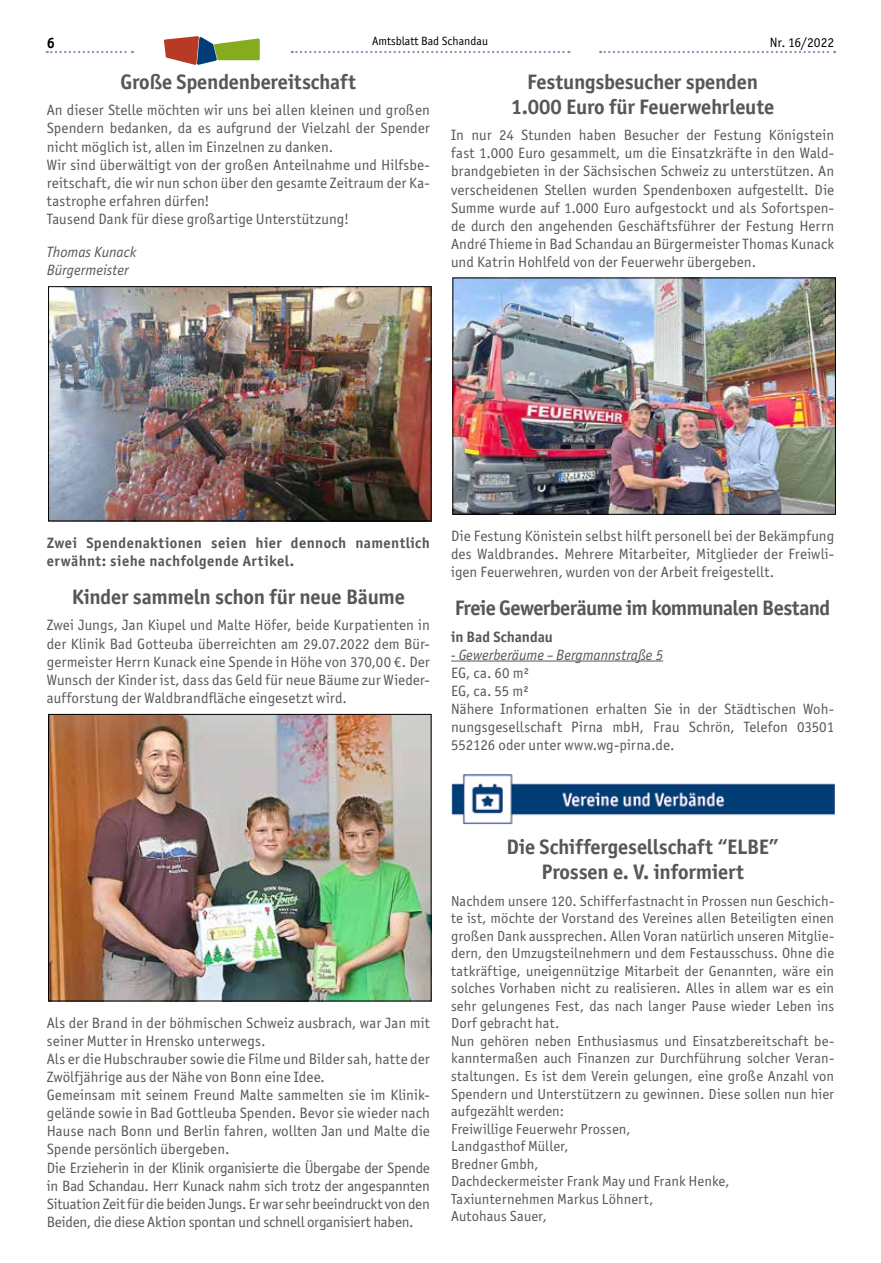
<style>
.page{position:relative;width:881px;height:1263px;background:#fff}
.page>*{position:absolute;margin:0;border:0;box-sizing:border-box;transform-origin:0 0}
.t1{font:700 21px/25.2px "Officina San ITC";letter-spacing:-.01em;color:#575756;text-align:center}
.t2{font:700 21px "Officina San ITC";letter-spacing:-.03em;color:#575756}
.t3{font:15px/18.1px "Officina San ITC";letter-spacing:.005em;color:#575756;text-align:justify}
.t4{font:700 15px/18.1px "Officina San ITC";letter-spacing:.03em;color:#575756}
.t5{font:italic 15px/18.1px "Officina San ITC";color:#575756}
.t6{font:700 15px "Officina San ITC";color:#575756}
.t7{font:700 15px "Officina San ITC";color:#000}
.t8{font:14.7px/17.5px "Officina San ITC";letter-spacing:.005em;color:#575756}
.t9{font:13.5px "Officina San ITC";color:#000}
.t10{font:12px "Officina San ITC";color:#000}
</style>
<div class="page">
<svg style="left:291px;top:51px;width:278px;height:2px"></svg>
<svg style="left:47px;top:51px;width:86px;height:2px"></svg>
<svg style="left:600px;top:51px;width:234px;height:2px"></svg>
<svg style="left:164px;top:36px;width:95px;height:29px"></svg>
<hr style="left:451px;top:661px;width:212px;height:1px;background:#575756">
<img style="left:454px;top:280px;width:379px;height:232px">
<img style="left:451px;top:774px;width:382px;height:51px">
<img style="left:50px;top:288px;width:379px;height:231px">
<div style="left:48px;top:286px;width:383px;height:235px;border:1px solid #000"></div>
<img style="left:50px;top:716px;width:379px;height:283px">
<div style="left:48px;top:714px;width:383px;height:287px;border:1px solid #000"></div>
<p class="t7" style="left:47px;top:34px;width:10px">6</p>
<p class="t10" style="left:372px;top:34px;width:117px">Amtsblatt Bad Schandau</p>
<p class="t9" style="left:769px;top:34px;width:66px">Nr. 16/2022</p>
<h1 class="t1" style="left:511px;top:69px;width:264px">Festungsbesucher spenden<br>1.000 Euro für Feuerwehrleute</h1>
<p class="t3" style="left:451px;top:126px;width:384px">In nur 24 Stunden haben Besucher der Festung Königstein fast 1.000 Euro gesammelt, um die Einsatzkräfte in den Wald&shy;brandgebieten in der Sächsischen Schweiz zu unterstützen. An verscheidenen Stellen wurden Spendenboxen aufgestellt. Die Summe wurde auf 1.000 Euro aufgestockt und als Sofortspen&shy;de durch den angehenden Geschäftsführer der Festung Herrn André Thieme in Bad Schandau an Bürgermeister Thomas Kunack und Katrin Hohlfeld von der Feuerwehr übergeben.</p>
<h1 class="t1" style="left:121px;top:69px;width:237px">Große Spendenbereitschaft</h1>
<p class="t3" style="left:47px;top:101px;width:384px;text-align:left">An dieser Stelle möchten wir uns bei allen kleinen und großen Spendern bedanken, da es aufgrund der Vielzahl der Spender nicht möglich ist, allen im Einzelnen zu danken.<br>Wir sind überwältigt von der großen Anteilnahme und Hilfsbe&shy;reitschaft, die wir nun schon über den gesamte Zeitraum der Ka&shy;tastrophe erfahren dürfen!<br>Tausend Dank für diese großartige Unterstützung!</p>
<p class="t5" style="left:47px;top:243px;width:91px">Thomas Kunack<br>Bürgermeister</p>
<p class="t4" style="left:47px;top:533px;width:384px">Zwei Spendenaktionen seien hier dennoch namentlich erwähnt: siehe nachfolgende Artikel.</p>
<h1 class="t1" style="left:72px;top:584px;width:334px">Kinder sammeln schon für neue Bäume</h1>
<p class="t3" style="left:47px;top:616px;width:384px">Zwei Jungs, Jan Kiupel und Malte Höfer, beide Kurpatienten in der Klinik Bad Gotteuba überreichten am 29.07.2022 dem Bür&shy;germeister Herrn Kunack eine Spende in Höhe von 370,00 €. Der Wunsch der Kinder ist, dass das Geld für neue Bäume zur Wieder&shy;aufforstung der Waldbrandfläche eingesetzt wird.</p>
<p class="t3" style="left:451px;top:527px;width:384px">Die Festung Könistein selbst hilft personell bei der Bekämpfung des Waldbrandes. Mehrere Mitarbeiter, Mitglieder der Freiwli&shy;igen Feuerwehren, wurden von der Arbeit freigestellt.</p>
<h1 class="t2" style="left:455px;top:595px;width:377px">Freie Gewerberäume im kommunalen Bestand</h1>
<p class="t6" style="left:451px;top:627px;width:103px">in Bad Schandau</p>
<p class="t5" style="left:451px;top:645px;width:213px">- Gewerberäume – Bergmannstraße 5</p>
<p class="t3" style="left:451px;top:663px;width:384px;text-align:left">EG, ca. 60 m²<br>EG, ca. 55 m²<br>Nähere Informationen erhalten Sie in der Städtischen Woh&shy;nungsgesellschaft Pirna mbH, Frau Schrön, Telefon 03501<br>552126 oder unter www.wg-pirna.de.</p>
<p class="t3" style="left:47px;top:1013px;width:384px;text-align:left">Als der Brand in der böhmischen Schweiz ausbrach, war Jan mit seiner Mutter in Hrensko unterwegs.<br>Als er die Hubschrauber sowie die Filme und Bilder sah, hatte der Zwölfjährige aus der Nähe von Bonn eine Idee.<br>Gemeinsam mit seinem Freund Malte sammelten sie im Klinik&shy;gelände sowie in Bad Gottleuba Spenden. Bevor sie wieder nach Hause nach Bonn und Berlin fahren, wollten Jan und Malte die Spende persönlich übergeben.<br>Die Erzieherin in der Klinik organisierte die Übergabe der Spende in Bad Schandau. Herr Kunack nahm sich trotz der angespannten Situation Zeit für die beiden Jungs. Er war sehr beeindruckt von den Beiden, die diese Aktion spontan und schnell organisiert haben.</p>
<h1 class="t1" style="left:506px;top:834px;width:274px">Die Schiffergesellschaft “ELBE”<br>Prossen e. V. informiert</h1>
<p class="t8" style="left:451px;top:892px;width:384px">Nachdem unsere 120. Schifferfastnacht in Prossen nun Geschich&shy;te ist, möchte der Vorstand des Vereines allen Beteiligten einen großen Dank aussprechen. Allen Voran natürlich unseren Mitglie&shy;dern, den Umzugsteilnehmern und dem Festausschuss. Ohne die tatkräftige, uneigennützige Mitarbeit der Genannten, wäre ein solches Vorhaben nicht zu realisieren. Alles in allem war es ein sehr gelungenes Fest, das nach langer Pause wieder Leben ins Dorf gebracht hat.<br>Nun gehören neben Enthusiasmus und Einsatzbereitschaft be&shy;kanntermaßen auch Finanzen zur Durchführung solcher Veran&shy;staltungen. Es ist dem Verein gelungen, eine große Anzahl von Spendern und Unterstützern zu gewinnen. Diese sollen nun hier aufgezählt werden:<br>Freiwillige Feuerwehr Prossen,<br>Landgasthof Müller,<br>Bredner Gmbh,<br>Dachdeckermeister Frank May und Frank Henke, Taxiunternehmen Markus Löhnert,<br>Autohaus Sauer,</p>
</div>
